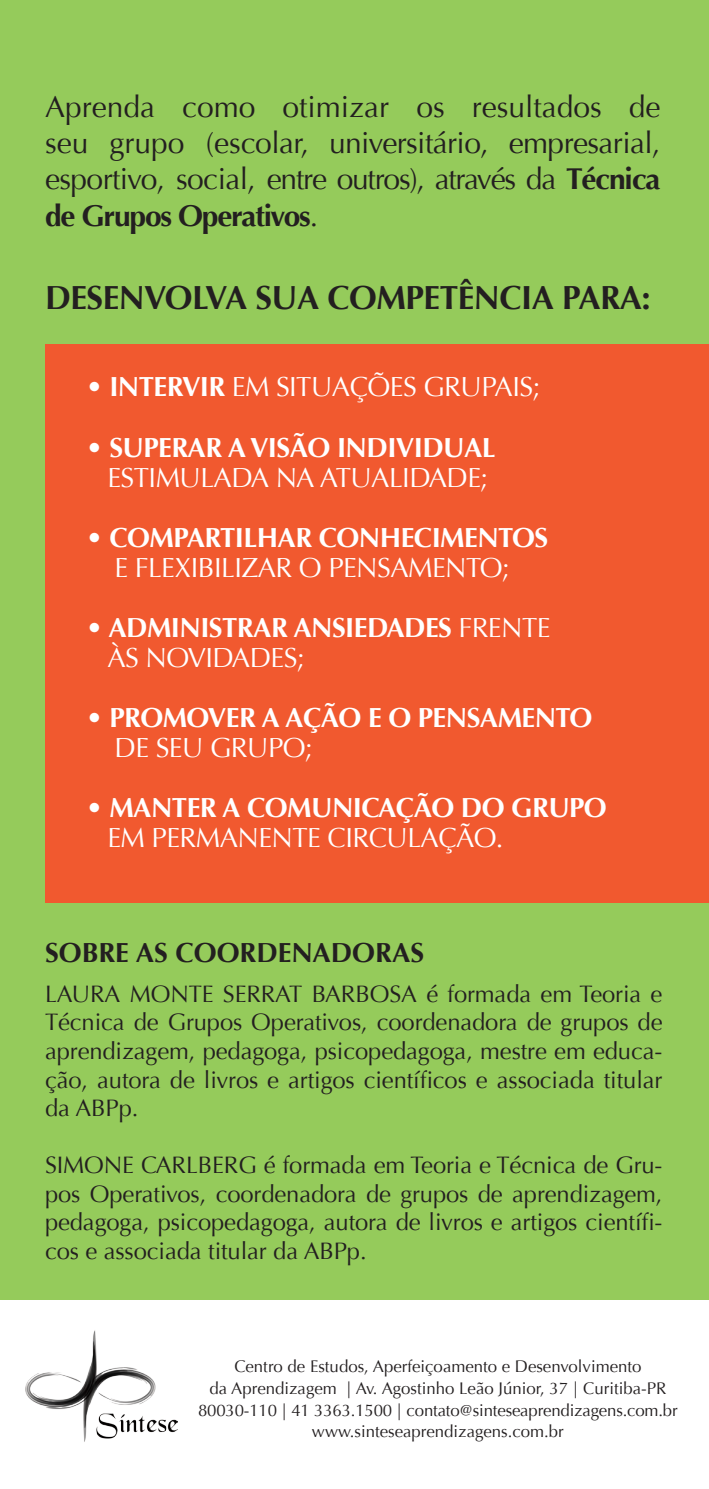
<style>
.page{position:relative;width:709px;height:1489px;background:#fff}
.page>*{position:absolute;margin:0;border:0;box-sizing:border-box;transform-origin:0 0}
.t1{font:700 33.25px "Optima";letter-spacing:-.015em;color:#231f20}
.t2{font:30px/36px "Optima";letter-spacing:-.02em;color:#231f20;text-align:justify}
.t3{font:700 27.5px "Optima";letter-spacing:-.02em;color:#fff}
.t4{font:27.5px "Optima";letter-spacing:-.02em;color:#fff}
.t5{font:700 27.5px "Optima";color:#231f20}
.t6{font:23.75px/28.5px "Optima";letter-spacing:-.005em;color:#231f20;text-align:justify}
.t7{font:16.75px/21.5px "Optima";color:#231f20;text-align:center}
.s1{font-weight:700}
.s2{font-weight:400}
</style>
<div class="page">
<div style="left:0;top:0;width:709px;height:1299px;background:#95cb5b"></div>
<div style="left:45px;top:344px;width:664px;height:558px;background:#f1592f"></div>
<img style="left:25px;top:1330px;width:153px;height:112px">
<p class="t2" style="left:45px;top:90px;width:617px">Aprenda como otimizar os resultados de seu grupo (escolar, universitário, empresarial, esportivo, social, entre outros), através da <span class="s1">Técnica de Grupos Operativos</span>.</p>
<p class="t1" style="left:45px;top:278px;width:607px">DESENVOLVA SUA COMPETÊNCIA PARA:</p>
<p class="t4" style="left:86px;top:371px;width:455px"><span class="s1">• INTERVIR</span> EM SITUAÇÕES GRUPAIS;</p>
<p class="t3" style="left:86px;top:431px;width:411px">• SUPERAR A VISÃO INDIVIDUAL</p>
<p class="t4" style="left:107px;top:461px;width:382px">ESTIMULADA NA ATUALIDADE;</p>
<p class="t3" style="left:86px;top:521px;width:463px">• COMPARTILHAR CONHECIMENTOS</p>
<p class="t4" style="left:114px;top:551px;width:397px">E FLEXIBILIZAR O PENSAMENTO;</p>
<p class="t3" style="left:86px;top:611px;width:466px">• ADMINISTRAR ANSIEDADES <span class="s2">FRENTE</span></p>
<p class="t4" style="left:107px;top:641px;width:199px">ÀS NOVIDADES;</p>
<p class="t3" style="left:86px;top:701px;width:507px">• PROMOVER A AÇÃO E O PENSAMENTO</p>
<p class="t4" style="left:114px;top:731px;width:200px">DE SEU GRUPO;</p>
<p class="t3" style="left:86px;top:791px;width:522px">• MANTER A COMUNICAÇÃO DO GRUPO</p>
<p class="t4" style="left:107px;top:821px;width:397px">EM PERMANENTE CIRCULAÇÃO.</p>
<p class="t5" style="left:45px;top:937px;width:380px">SOBRE AS COORDENADORAS</p>
<p class="t6" style="left:45px;top:979px;width:619px">LAURA MONTE SERRAT BARBOSA é formada em Teoria e Técnica de Grupos Operativos, coordenadora de grupos de aprendizagem, pedagoga, psicopedagoga, mestre em educa&shy;ção, autora de livros e artigos científicos e associada titular da ABPp.</p>
<p class="t6" style="left:45px;top:1150px;width:619px">SIMONE CARLBERG é formada em Teoria e Técnica de Gru&shy;pos Operativos, coordenadora de grupos de aprendizagem, pedagoga, psicopedagoga, autora de livros e artigos científi&shy;cos e associada titular da ABPp.</p>
<p class="t7" style="left:234px;top:1355px;width:408px">Centro de Estudos, Aperfeiçoamento e Desenvolvimento</p>
<p class="t7" style="left:198px;top:1377px;width:481px">da Aprendizagem | Av. Agostinho Leão Júnior, 37 | Curitiba-PR<br>80030-110 | 41 3363.1500 | contato@sinteseaprendizagens.com.br</p>
<p class="t7" style="left:312px;top:1420px;width:253px">www.sinteseaprendizagens.com.br</p>
</div>
